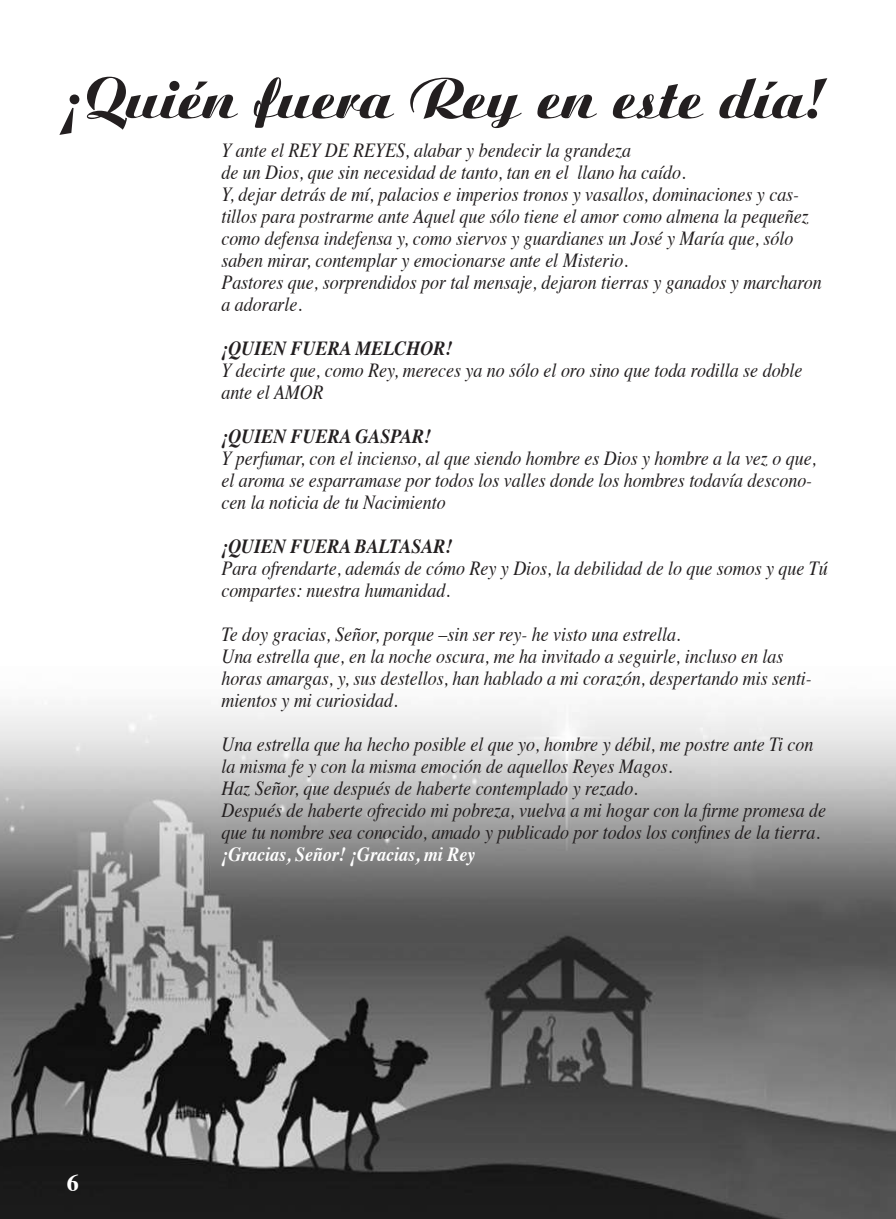
<style>
.page{position:relative;width:896px;height:1219px;background:#fff}
.page>*{position:absolute;margin:0;border:0;box-sizing:border-box;transform-origin:0 0}
.t1{font:60px "Aristocrat";color:#231f20}
.t2{font:700 24px "Times";color:#fff}
.t3{font:italic 20px/22px "Times";color:#231f20;scale:.9 1}
.t4{font:italic 700 20px "Times";color:#231f20;scale:.9 1}
.t5{font:italic 700 20px "Times";color:#fff;scale:.9 1}
</style>
<div class="page">
<img style="left:0;top:703px;width:896px;height:516px">
<h1 class="t1" style="left:67px;top:65px;width:759px">¡Quién fuera Rey en este día!</h1>
<p class="t3" style="left:221px;top:138px;width:669px">Y ante el REY DE REYES, alabar y bendecir la grandeza<br>de un Dios, que sin necesidad de tanto, tan en el llano ha caído.<br>Y, dejar detrás de mí, palacios e imperios tronos y vasallos, dominaciones y cas&shy;tillos para postrarme ante Aquel que sólo tiene el amor como almena la pequeñez como defensa indefensa y, como siervos y guardianes un José y María que, sólo saben mirar, contemplar y emocionarse ante el Misterio.<br>Pastores que, sorprendidos por tal mensaje, dejaron tierras y ganados y marcharon a adorarle.</p>
<p class="t4" style="left:221px;top:330px;width:258px">¡QUIEN FUERA MELCHOR!</p>
<p class="t3" style="left:221px;top:358px;width:647px">Y decirte que, como Rey, mereces ya no sólo el oro sino que toda rodilla se doble ante el AMOR</p>
<p class="t4" style="left:221px;top:418px;width:235px">¡QUIEN FUERA GASPAR!</p>
<p class="t3" style="left:221px;top:446px;width:662px">Y perfumar, con el incienso, al que siendo hombre es Dios y hombre a la vez o que, el aroma se esparramase por todos los valles donde los hombres todavía descono&shy;cen la noticia de tu Nacimiento</p>
<p class="t4" style="left:221px;top:528px;width:258px">¡QUIEN FUERA BALTASAR!</p>
<p class="t3" style="left:221px;top:556px;width:675px">Para ofrendarte, además de cómo Rey y Dios, la debilidad de lo que somos y que Tú compartes: nuestra humanidad.</p>
<p class="t3" style="left:221px;top:622px;width:658px">Te doy gracias, Señor, porque –sin ser rey- he visto una estrella.<br>Una estrella que, en la noche oscura, me ha invitado a seguirle, incluso en las horas amargas, y, sus destellos, han hablado a mi corazón, despertando mis senti&shy;mientos y mi curiosidad.</p>
<p class="t3" style="left:221px;top:732px;width:673px">Una estrella que ha hecho posible el que yo, hombre y débil, me postre ante Ti con la misma fe y con la misma emoción de aquellos Reyes Magos.<br>Haz Señor, que después de haberte contemplado y rezado.<br>Después de haberte ofrecido mi pobreza, vuelva a mi hogar con la firme promesa de que tu nombre sea conocido, amado y publicado por todos los confines de la tierra.</p>
<p class="t5" style="left:221px;top:836px;width:284px">¡Gracias, Señor! ¡Gracias, mi Rey</p>
<p class="t2" style="left:67px;top:1160px;width:13px">6</p>
</div>
